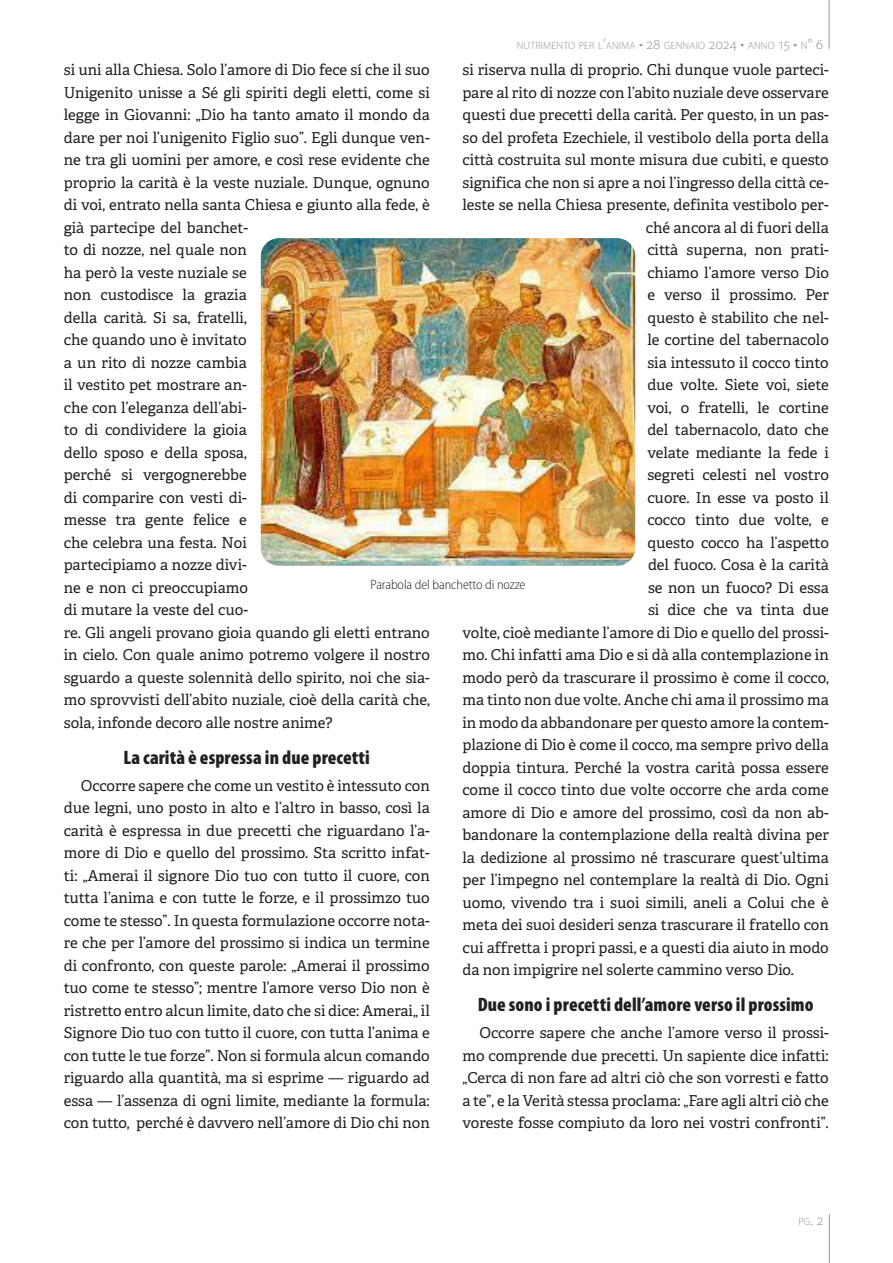
<style>
.page{position:relative;width:893px;height:1263px;background:#fff}
.page>*{position:absolute;margin:0;border:0;box-sizing:border-box;transform-origin:0 0}
.Articol_-_Secțiune{font:900 condensed 19.5px "Myriad Pro";letter-spacing:.005em;color:#231f20}
.Text{font:15px/22.5px "Adelle";color:#231f20;text-align:justify}
.Descriere_imagine{font:300 semi-condensed 13.5px "Myriad Pro";letter-spacing:-.005em;color:#231f20}
.t1{font:300 10.5px "Myriad Pro";letter-spacing:.015em;color:#939598}
.s1{font-size:15px}
</style>
<div class="page">
<hr style="left:829px;top:0;width:1px;height:49px;background:#939598">
<hr style="left:829px;top:1214px;width:1px;height:49px;background:#939598">
<img style="left:261px;top:238px;width:374px;height:328px">
<p class="t1" style="left:517px;top:39px;width:308px">NUTRIMENTO PER L<span class="s1">’</span>ANIMA <span class="s1">• 28</span> GENNAIO <span class="s1">2024 •</span> ANNO <span class="s1">15 •</span> N<span class="s1">° 6</span></p>
<p class="Text" style="left:64px;top:59px;width:368px;text-align:left">si uni alla Chiesa. Solo l’amore di Dio fece sí che il suo Unigenito unisse a Sé gli spiriti degli eletti, come si legge in Giovanni: „Dio ha tanto amato il mondo da dare per noi l’unigenito Figlio suo”. Egli dunque ven&shy;ne tra gli uomini per amore, e così rese evidente che proprio la carità è la veste nuziale. Dunque, ognuno di voi, entrato nella santa Chiesa e giunto alla fede, è già partecipe del banchet-<br>to di nozze, nel quale non<br>ha però la veste nuziale se<br>non custodisce la grazia<br>della carità. Si sa, fratelli,<br>che quando uno è invitato<br>a un rito di nozze cambia<br>il vestito pet mostrare an-<br>che con l’eleganza dell’abi-<br>to di condividere la gioia<br>dello sposo e della sposa,<br>perché si vergognerebbe<br>di comparire con vesti di-<br>messe tra gente felice e<br>che celebra una festa. Noi<br>partecipiamo a nozze divi-<br>ne e non ci preoccupiamo<br>di mutare la veste del cuo-<br>re. Gli angeli provano gioia quando gli eletti entrano in cielo. Con quale animo potremo volgere il nostro sguardo a queste solennità dello spirito, noi che sia&shy;mo sprovvisti dell’abito nuziale, cioè della carità che, sola, infonde decoro alle nostre anime?</p>
<p class="Articol_-_Secțiune" style="left:124px;top:745px;width:248px">La carità è espressa in due precetti</p>
<p class="Text" style="left:64px;top:774px;width:368px;text-indent:17px">Occorre sapere che come un vestito è intessuto con due legni, uno posto in alto e l’altro in basso, così la carità è espressa in due precetti che riguardano l’a&shy;more di Dio e quello del prossimo. Sta scritto infat&shy;ti: „Amerai il signore Dio tuo con tutto il cuore, con tutta l’anima e con tutte le forze, e il prossimzo tuo come te stesso”. In questa formulazione occorre nota&shy;re che per l’amore del prossimo si indica un termine di confronto, con queste parole: „Amerai il prossimo tuo come te stesso”; mentre l’amore verso Dio non è ristretto entro alcun limite, dato che si dice: Amerai„ il Signore Dio tuo con tutto il cuore, con tutta l’anima e con tutte le tue forze”. Non si formula alcun comando riguardo alla quantità, ma si esprime — riguardo ad essa — l’assenza di ogni limite, mediante la formula: con tutto, perché è davvero nell’amore di Dio chi non</p>
<p class="Text" style="left:462px;top:59px;width:368px">si riserva nulla di proprio. Chi dunque vuole parteci-</p>
<p class="Text" style="left:462px;top:81px;width:368px">pare al rito di nozze con l’abito nuziale deve osservare</p>
<p class="Text" style="left:462px;top:104px;width:368px">questi due precetti della carità. Per questo, in un pas-</p>
<p class="Text" style="left:462px;top:126px;width:368px">so del profeta Ezechiele, il vestibolo della porta della</p>
<p class="Text" style="left:462px;top:149px;width:368px">città costruita sul monte misura due cubiti, e questo</p>
<p class="Text" style="left:462px;top:171px;width:368px">significa che non si apre a noi l’ingresso della città ce-</p>
<p class="Text" style="left:462px;top:194px;width:368px">leste se nella Chiesa presente, definita vestibolo per-</p>
<p class="Text" style="left:646px;top:216px;width:185px">ché ancora al di fuori della</p>
<p class="Text" style="left:647px;top:239px;width:183px">città superna, non prati-</p>
<p class="Text" style="left:647px;top:261px;width:183px">chiamo l’amore verso Dio</p>
<p class="Text" style="left:647px;top:284px;width:183px">e verso il prossimo. Per</p>
<p class="Text" style="left:647px;top:306px;width:183px">questo è stabilito che nel-</p>
<p class="Text" style="left:647px;top:329px;width:183px">le cortine del tabernacolo</p>
<p class="Text" style="left:647px;top:351px;width:183px">sia intessuto il cocco tinto</p>
<p class="Text" style="left:647px;top:374px;width:183px">due volte. Siete voi, siete</p>
<p class="Text" style="left:647px;top:396px;width:183px">voi, o fratelli, le cortine</p>
<p class="Text" style="left:647px;top:419px;width:183px">del tabernacolo, dato che</p>
<p class="Text" style="left:647px;top:441px;width:183px">velate mediante la fede i</p>
<p class="Text" style="left:647px;top:464px;width:183px">segreti celesti nel vostro</p>
<p class="Text" style="left:647px;top:486px;width:183px">cuore. In esse va posto il</p>
<p class="Text" style="left:647px;top:509px;width:183px">cocco tinto due volte, e</p>
<p class="Text" style="left:647px;top:531px;width:183px">questo cocco ha l’aspetto</p>
<p class="Text" style="left:648px;top:554px;width:182px">del fuoco. Cosa è la carità</p>
<p class="Text" style="left:648px;top:576px;width:182px">se non un fuoco? Di essa</p>
<p class="Text" style="left:648px;top:599px;width:182px">si dice che va tinta due</p>
<p class="Text" style="left:462px;top:621px;width:368px">volte, cioè mediante l’amore di Dio e quello del prossi-</p>
<p class="Text" style="left:462px;top:644px;width:368px">mo. Chi infatti ama Dio e si dà alla contemplazione in</p>
<p class="Text" style="left:462px;top:666px;width:368px">modo però da trascurare il prossimo è come il cocco,</p>
<p class="Text" style="left:462px;top:689px;width:368px">ma tinto non due volte. Anche chi ama il prossimo ma</p>
<p class="Text" style="left:462px;top:711px;width:368px">in modo da abbandonare per questo amore la contem-</p>
<p class="Text" style="left:462px;top:734px;width:368px">plazione di Dio è come il cocco, ma sempre privo della</p>
<p class="Text" style="left:462px;top:756px;width:368px">doppia tintura. Perché la vostra carità possa essere</p>
<p class="Text" style="left:462px;top:779px;width:368px">come il cocco tinto due volte occorre che arda come</p>
<p class="Text" style="left:462px;top:801px;width:368px">amore di Dio e amore del prossimo, così da non ab-</p>
<p class="Text" style="left:462px;top:824px;width:368px">bandonare la contemplazione della realtà divina per</p>
<p class="Text" style="left:462px;top:846px;width:368px">la dedizione al prossimo né trascurare quest’ultima</p>
<p class="Text" style="left:462px;top:869px;width:368px">per l’impegno nel contemplare la realtà di Dio. Ogni</p>
<p class="Text" style="left:462px;top:891px;width:368px">uomo, vivendo tra i suoi simili, aneli a Colui che è</p>
<p class="Text" style="left:462px;top:914px;width:368px">meta dei suoi desideri senza trascurare il fratello con</p>
<p class="Text" style="left:462px;top:936px;width:368px">cui affretta i propri passi, e a questi dia aiuto in modo</p>
<p class="Text" style="left:462px;top:959px;width:333px">da non impigrire nel solerte cammino verso Dio.</p>
<p class="Articol_-_Secțiune" style="left:478px;top:992px;width:337px">Due sono i precetti dell’amore verso il prossimo</p>
<p class="Text" style="left:462px;top:1022px;width:368px;text-indent:17px">Occorre sapere che anche l’amore verso il prossi&shy;mo comprende due precetti. Un sapiente dice infatti: „Cerca di non fare ad altri ciò che son vorresti e fatto a te”, e la Verità stessa proclama: „Fare agli altri ciò che voreste fosse compiuto da loro nei vostri confronti”.</p>
<p class="Descriere_imagine" style="left:371px;top:577px;width:156px">Parabola del banchetto di nozze</p>
<p class="t1" style="left:798px;top:1215px;width:26px">PG<span class="s1">. 2</span></p>
</div>
